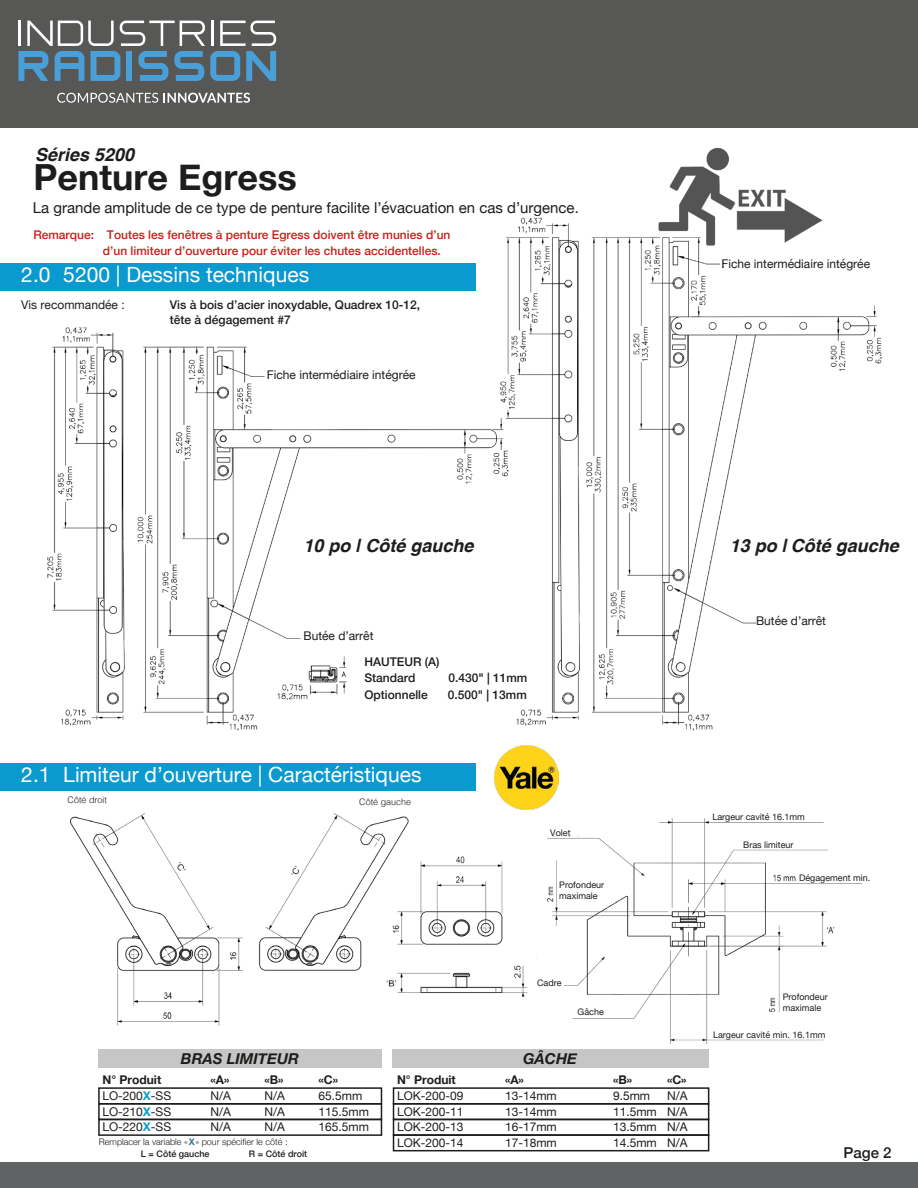
<style>
.page{position:relative;width:918px;height:1188px;background:#fff}
.page>*{position:absolute;margin:0;border:0;box-sizing:border-box;transform-origin:0 0}
.t1{font:700 36px "Helvetica Neue";color:#1d1d1b}
.t2{font:21px "Helvetica Neue";color:#fff}
.t3{font:italic 700 18px "Helvetica";color:#1d1d1b}
.t4{font:15px "Helvetica Neue";color:#1d1d1b}
.t5{font:italic 700 15px "Helvetica Neue";color:#1d1d1b}
.t6{font:500 15px "Helvetica Neue";color:#1d1d1b}
.t7{font:12px "Helvetica Neue";color:#1d1d1b}
.t8{font:500 12px/16.5px "Helvetica Neue";color:#c72017}
.t9{font:500 12px/16.5px "Helvetica Neue";color:#1d1d1b}
.t10{font:700 12px "Helvetica Neue";color:#1d1d1b}
.t11{font:9px/10.8px "Helvetica Neue";color:#1d1d1b}
.t12{font:300 9px "Helvetica Neue";color:#1d1d1b}
.t13{font:500 9px "Helvetica Neue";color:#1d1d1b}
.t14{font:300 9px "Helvetica";color:#1d1d1b}
.t15{font:700 9px "Helvetica Neue";color:#2474a4}
.s1{font-weight:700;color:#0b9ad0}
</style>
<div class="page">
<img style="left:31px;top:217px;width:852px;height:514px">
<div style="left:0;top:0;width:918px;height:128px;background:#575756"></div>
<div style="left:0;top:1162px;width:918px;height:26px;background:#5f6364"></div>
<img style="left:640px;top:147px;width:201px;height:150px">
<div style="left:0;top:263px;width:476px;height:27px;background:#0b9ad0"></div>
<img style="left:267px;top:654px;width:98px;height:58px">
<img style="left:70px;top:813px;width:446px;height:213px">
<img style="left:516px;top:818px;width:346px;height:225px">
<div style="left:0;top:763px;width:476px;height:28px;background:#0b9ad0"></div>
<img style="left:494px;top:745px;width:64px;height:64px">
<div style="left:98px;top:1087px;width:284px;height:18px;border:2px solid #1d1d1b"></div>
<div style="left:98px;top:1103px;width:284px;height:17px;border:2px solid #1d1d1b"></div>
<div style="left:98px;top:1119px;width:284px;height:17px;border:2px solid #1d1d1b"></div>
<div style="left:393px;top:1087px;width:316px;height:18px;border:2px solid #1d1d1b"></div>
<div style="left:393px;top:1103px;width:316px;height:17px;border:2px solid #1d1d1b"></div>
<div style="left:393px;top:1119px;width:316px;height:17px;border:2px solid #1d1d1b"></div>
<div style="left:393px;top:1134px;width:316px;height:17px;border:2px solid #1d1d1b"></div>
<div style="left:98px;top:1049px;width:283px;height:19px;background:#c6c6c6"></div>
<div style="left:392px;top:1049px;width:317px;height:18px;background:#c6c6c6"></div>
<div style="left:544px;top:826px;width:48px;height:10px;background:#fff"></div>
<div style="left:537px;top:954px;width:26px;height:35px;background:#fff"></div>
<div style="left:568px;top:1002px;width:55px;height:15px;background:#fff"></div>
<div style="left:559px;top:856px;width:28px;height:50px;background:#fff"></div>
<div style="left:710px;top:811px;width:134px;height:11px;background:#fff"></div>
<div style="left:738px;top:838px;width:96px;height:10px;background:#fff"></div>
<div style="left:710px;top:1027px;width:123px;height:11px;background:#fff"></div>
<div style="left:780px;top:964px;width:55px;height:54px;background:#fff"></div>
<div style="left:799px;top:871px;width:72px;height:11px;background:#fff"></div>
<svg style="left:18px;top:21px;width:258px;height:60px"></svg>
<svg style="left:57px;top:93px;width:101px;height:10px"></svg>
<svg style="left:164px;top:93px;width:86px;height:10px"></svg>
<h3 class="t3" style="left:35px;top:139px;width:101px">Séries 5200</h3>
<h1 class="t1" style="left:33px;top:149px;width:265px">Penture Egress</h1>
<p class="t4" style="left:33px;top:197px;width:547px">La grande amplitude de ce type de penture facilite l’évacuation en cas d’urgence.</p>
<p class="t8" style="left:103px;top:225px;width:349px;text-indent:-69px">Remarque: Toutes les fenêtres à penture Egress doivent être munies d’un d’un limiteur d’ouverture pour éviter les chutes accidentelles.</p>
<h2 class="t2" style="left:21px;top:260px;width:289px">2.0 5200 | Dessins techniques</h2>
<p class="t7" style="left:21px;top:296px;width:105px">Vis recommandée :</p>
<p class="t9" style="left:170px;top:297px;width:252px;line-height:14.4px">Vis à bois d’acier inoxydable, Quadrex 10-12, tête à dégagement #7</p>
<p class="t7" style="left:267px;top:367px;width:150px">Fiche intermédiaire intégrée</p>
<p class="t7" style="left:721px;top:255px;width:150px">Fiche intermédiaire intégrée</p>
<h3 class="t3" style="left:303px;top:531px;width:172px">10 po | Côté gauche</h3>
<h3 class="t3" style="left:730px;top:531px;width:171px">13 po | Côté gauche</h3>
<p class="t7" style="left:303px;top:627px;width:72px">Butée d’arrêt</p>
<p class="t9" style="left:365px;top:652px;width:77px">HAUTEUR (A)<br>Standard</p>
<p class="t9" style="left:449px;top:669px;width:80px">0.430" | 11mm</p>
<p class="t9" style="left:365px;top:685px;width:65px">Optionnelle</p>
<p class="t9" style="left:448px;top:685px;width:80px">0.500" | 13mm</p>
<h2 class="t2" style="left:21px;top:760px;width:402px">2.1 Limiteur d’ouverture | Caractéristiques</h2>
<p class="t14" style="left:68px;top:792px;width:41px">Côté droit</p>
<p class="t14" style="left:359px;top:794px;width:54px">Côté gauche</p>
<p class="t11" style="left:550px;top:828px;width:22px">Volet</p>
<p class="t11" style="left:559px;top:880px;width:46px">Profondeur maximale</p>
<p class="t7" style="left:756px;top:612px;width:72px">Butée d’arrêt</p>
<p class="t11" style="left:712px;top:812px;width:94px">Largeur cavité 16.1mm</p>
<p class="t11" style="left:743px;top:840px;width:52px">Bras limiteur</p>
<p class="t11" style="left:799px;top:873px;width:73px">Dégagement min.</p>
<p class="t11" style="left:537px;top:978px;width:26px">Cadre</p>
<p class="t11" style="left:578px;top:1007px;width:28px">Gâche</p>
<p class="t5" style="left:181px;top:1047px;width:120px">BRAS LIMITEUR</p>
<p class="t5" style="left:523px;top:1046px;width:55px">GÂCHE</p>
<p class="t10" style="left:102px;top:1070px;width:60px">N° Produit</p>
<p class="t10" style="left:210px;top:1070px;width:20px">«A»</p>
<p class="t10" style="left:264px;top:1070px;width:21px">«B»</p>
<p class="t10" style="left:318px;top:1070px;width:21px">«C»</p>
<p class="t10" style="left:397px;top:1070px;width:60px">N° Produit</p>
<p class="t10" style="left:505px;top:1070px;width:20px">«A»</p>
<p class="t10" style="left:613px;top:1070px;width:21px">«B»</p>
<p class="t10" style="left:667px;top:1070px;width:21px">«C»</p>
<p class="t7" style="left:102px;top:1087px;width:70px">LO-200<span class="s1">X</span>-SS</p>
<p class="t7" style="left:210px;top:1087px;width:22px">N/A</p>
<p class="t7" style="left:264px;top:1087px;width:22px">N/A</p>
<p class="t7" style="left:318px;top:1087px;width:45px">65.5mm</p>
<p class="t7" style="left:102px;top:1103px;width:70px">LO-210<span class="s1">X</span>-SS</p>
<p class="t7" style="left:210px;top:1103px;width:22px">N/A</p>
<p class="t7" style="left:264px;top:1103px;width:22px">N/A</p>
<p class="t7" style="left:318px;top:1103px;width:52px">115.5mm</p>
<p class="t7" style="left:102px;top:1118px;width:70px">LO-220<span class="s1">X</span>-SS</p>
<p class="t7" style="left:210px;top:1118px;width:22px">N/A</p>
<p class="t7" style="left:264px;top:1118px;width:22px">N/A</p>
<p class="t7" style="left:318px;top:1118px;width:52px">165.5mm</p>
<p class="t7" style="left:397px;top:1087px;width:68px">LOK-200-09</p>
<p class="t7" style="left:505px;top:1087px;width:53px">13-14mm</p>
<p class="t7" style="left:613px;top:1087px;width:39px">9.5mm</p>
<p class="t7" style="left:667px;top:1087px;width:22px">N/A</p>
<p class="t7" style="left:397px;top:1103px;width:68px">LOK-200-11</p>
<p class="t7" style="left:505px;top:1103px;width:53px">13-14mm</p>
<p class="t7" style="left:613px;top:1103px;width:76px">11.5mm N/A</p>
<p class="t7" style="left:397px;top:1118px;width:68px">LOK-200-13</p>
<p class="t7" style="left:505px;top:1118px;width:53px">16-17mm</p>
<p class="t7" style="left:613px;top:1118px;width:76px">13.5mm N/A</p>
<p class="t12" style="left:99px;top:1134px;width:190px">Remplacer la variable « » pour spécifier le côté :</p>
<p class="t15" style="left:189px;top:1134px;width:8px">X</p>
<p class="t13" style="left:141px;top:1146px;width:70px">L = Côté gauche</p>
<p class="t13" style="left:249px;top:1146px;width:60px">R = Côté droit</p>
<p class="t7" style="left:397px;top:1134px;width:68px">LOK-200-14</p>
<p class="t7" style="left:505px;top:1134px;width:53px">17-18mm</p>
<p class="t7" style="left:613px;top:1134px;width:76px">14.5mm N/A</p>
<p class="t11" style="left:783px;top:992px;width:46px">Profondeur maximale</p>
<p class="t11" style="left:713px;top:1029px;width:114px">Largeur cavité min. 16.1mm</p>
<p class="t6" style="left:843px;top:1141px;width:50px">Page 2</p>
</div>
